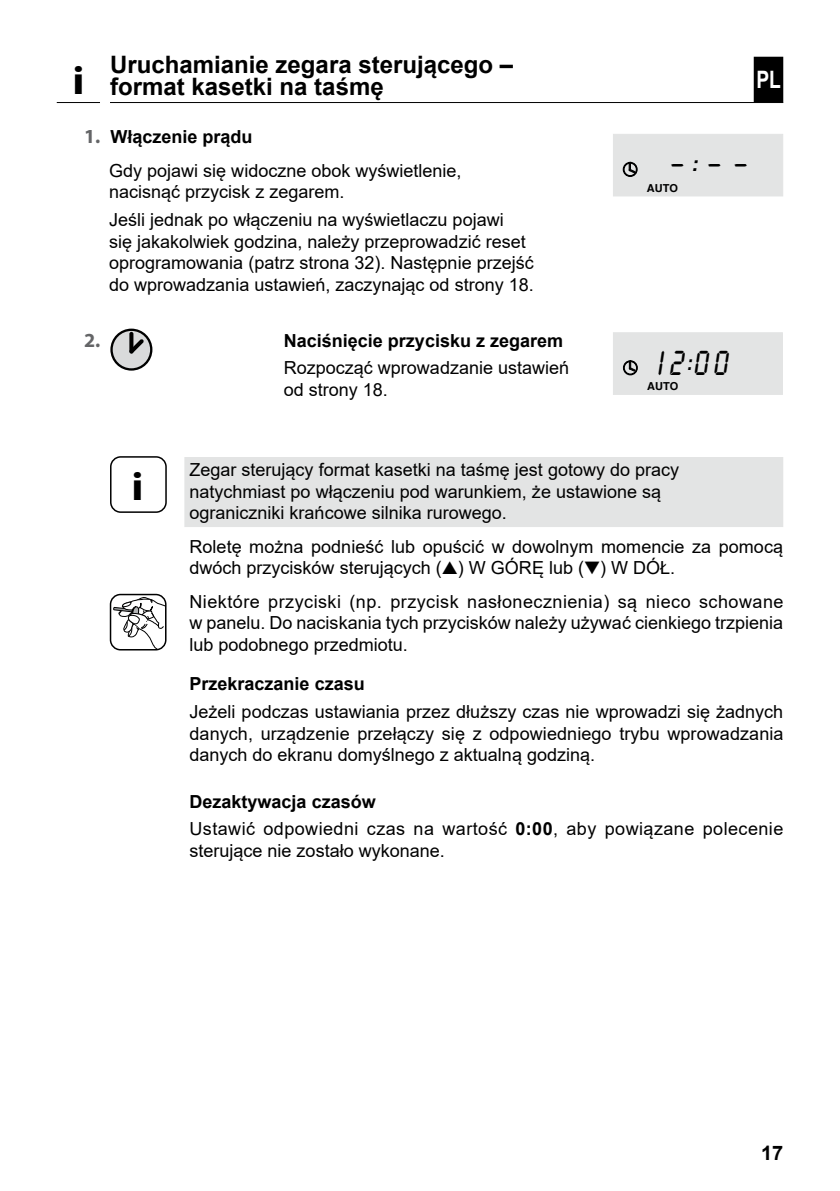
<style>
.page{position:relative;width:840px;height:1191px;background:#fff}
.page>*{position:absolute;margin:0;border:0;box-sizing:border-box;transform-origin:0 0}
.INFO-Icon{font:700 40px "Myriad Pro";color:#000;scale:1.1 1}
.Display_LCD2{font:36px "Lcd D";color:#000;scale:.85 1}
.Fließtext_-_DE{font:32px "Lcd D";color:#000}
.Kapitelüberschrift{font:700 24px/22px "Arial";color:#000}
.t1{font:700 24px "Arial";color:#fff;scale:.8 1}
.t2{font:700 20px "Myriad Pro";color:#646567}
.t3{font:700 20px "Arial";color:#000}
.Fließtext_-_DE-2{font:18px/21.6px "Arial";color:#000;text-align:justify}
.Fließtext_nach_Handl{font:18px/21.6px "Arial";color:#000}
.Nützliche_Infos_3Zei{font:18px/21.6px "Arial";color:#000}
.Fließtext_-_DE-3{font:18px/21.6px "Arial";letter-spacing:.025em;color:#000}
.Untertitel_-_DE{font:700 18px "Arial";color:#000}
.Display_Helvetica{font:700 11px "Helvetica";color:#000}
.s1{font-family:"Myriad Pro";font-size:20px;color:#646567}
.s2{font-size:36px}
.s3{color:#e3e4e4}
.s4{font-weight:700}
</style>
<div class="page">
<svg style="left:110px;top:328px;width:42px;height:42px"></svg>
<div style="left:612px;top:134px;width:170px;height:62px;background:#e3e4e4"></div>
<svg style="left:623px;top:162px;width:13px;height:14px"></svg>
<div style="left:612px;top:332px;width:170px;height:63px;background:#e3e4e4"></div>
<svg style="left:623px;top:361px;width:14px;height:14px"></svg>
<div style="left:184px;top:457px;width:598px;height:70px;background:#e3e4e4"></div>
<div style="left:110px;top:456px;width:57px;height:57px;border:2px solid #000;border-radius:10px"></div>
<svg style="left:113px;top:597px;width:53px;height:53px"></svg>
<div style="left:110px;top:594px;width:56px;height:56px;border:2px solid #000;border-radius:10px"></div>
<div style="left:754px;top:58px;width:27px;height:43px;background:#000"></div>
<div style="left:753px;top:57px;width:29px;height:45px;border:2px solid #000"></div>
<hr style="left:110px;top:102px;width:672px;height:1px;background:#000">
<hr style="left:57px;top:102px;width:43px;height:1px;background:#000">
<h1 class="INFO-Icon" style="left:72px;top:59px;width:12px">i</h1>
<p class="Kapitelüberschrift" style="left:110px;top:54px;width:404px">Uruchamianie zegara sterującego – format kasetki na taśmę</p>
<p class="Untertitel_-_DE" style="left:84px;top:124px;width:170px"><span class="s1">1.</span> Włączenie prądu</p>
<p class="Fließtext_nach_Handl" style="left:109px;top:159px;width:354px">Gdy pojawi się widoczne obok wyświetlenie, nacisnąć przycisk z zegarem.</p>
<p class="Fließtext_nach_Handl" style="left:109px;top:209px;width:426px">Jeśli jednak po włączeniu na wyświetlaczu pojawi<br>się jakakolwiek godzina, należy przeprowadzić reset oprogramowania (patrz strona 32). Następnie przejść do wprowadzania ustawień, zaczynając od strony 18.</p>
<p class="t2" style="left:84px;top:328px;width:18px">2.</p>
<p class="Untertitel_-_DE" style="left:283px;top:327px;width:281px">Naciśnięcie przycisku z zegarem</p>
<p class="Fließtext_nach_Handl" style="left:283px;top:357px;width:287px">Rozpocząć wprowadzanie ustawień od strony 18.</p>
<h3 class="t1" style="left:756px;top:63px;width:32px">PL</h3>
<p class="Fließtext_-_DE" style="left:668px;top:147px;width:79px">–<span class="s2">:</span>– –</p>
<p class="Display_Helvetica" style="left:618px;top:181px;width:61px"><span class="s3">▲▼</span> AUTO</p>
<p class="Display_LCD2" style="left:656px;top:345px;width:84px">I2:00</p>
<p class="Display_Helvetica" style="left:619px;top:380px;width:61px"><span class="s3">▲▼</span> AUTO</p>
<p class="INFO-Icon" style="left:131px;top:463px;width:12px">i</p>
<p class="Nützliche_Infos_3Zei" style="left:189px;top:459px;width:491px">Zegar sterujący format kasetki na taśmę jest gotowy do pracy natychmiast po włączeniu pod warunkiem, że ustawione są ograniczniki krańcowe silnika rurowego.</p>
<p class="Fließtext_-_DE-2" style="left:189px;top:535px;width:594px">Roletę można podnieść lub opuścić w dowolnym momencie za pomocą dwóch przycisków sterujących (▲) W GÓRĘ lub (▼) W DÓŁ.</p>
<p class="Fließtext_-_DE-2" style="left:189px;top:590px;width:595px">Niektóre przyciski (np. przycisk nasłonecznienia) są nieco schowane w panelu. Do naciskania tych przycisków należy używać cienkiego trzpienia lub podobnego przedmiotu.</p>
<p class="Untertitel_-_DE" style="left:189px;top:671px;width:177px">Przekraczanie czasu</p>
<p class="Fließtext_-_DE-2" style="left:189px;top:700px;width:595px">Jeżeli podczas ustawiania przez dłuższy czas nie wprowadzi się żadnych danych, urządzenie przełączy się z odpowiedniego trybu wprowadzania danych do ekranu domyślnego z aktualną godziną.</p>
<p class="Untertitel_-_DE" style="left:189px;top:788px;width:188px">Dezaktywacja czasów</p>
<p class="Fließtext_-_DE-3" style="left:189px;top:818px;width:595px">Ustawić odpowiedni czas na wartość <span class="s4">0:00</span>, aby powiązane polecenie sterujące nie zostało wykonane.</p>
<p class="t3" style="left:760px;top:1139px;width:24px">17</p>
</div>
